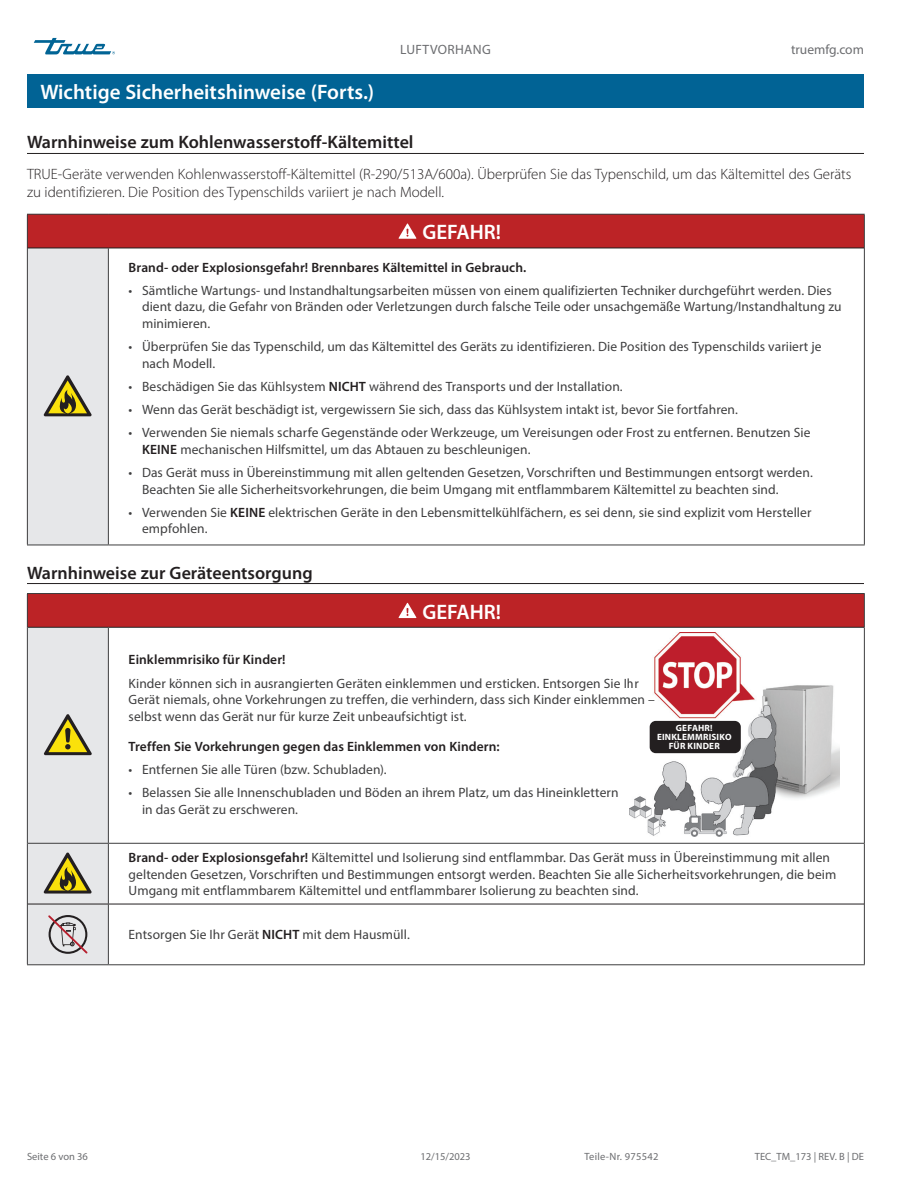
<style>
.page{position:relative;width:918px;height:1188px;background:#fff}
.page>*{position:absolute;margin:0;border:0;box-sizing:border-box;transform-origin:0 0}
.Title_bar_Page_header{font:600 21px "Myriad Pro";color:#fff}
.Tables_title_bar{font:600 21px "Myriad Pro";color:#fff}
.Subhead_underscore_H1{font:600 18px "Myriad Pro";color:#231f20}
.Body_Text_light_Normal{font:300 15px/18px "Myriad Pro";color:#231f20}
.Table_text{font:13.5px/16.5px "Myriad Pro";letter-spacing:.005em;color:#3e3e3f}
.Table_text_BOLD{font:600 13.5px "Myriad Pro";letter-spacing:.005em;color:#231f20}
.t1{font:13.5px "Myriad Pro";letter-spacing:.01em;color:#6c6d70}
.t2{font:10.5px "Myriad Pro";color:#6c6d70}
.t3{font:10.5px "Myriad Pro";letter-spacing:.025em;color:#6c6d70}
.Table_text-2{font:700 9.15px/9.1px "Myriad Pro";letter-spacing:.025em;color:#fff;text-align:center}
.s1{font-weight:600;color:#231f20}
</style>
<div class="page">
<svg style="left:34px;top:38px;width:81px;height:16px"></svg>
<div style="left:27px;top:74px;width:837px;height:34px;background:#016395"></div>
<div style="left:27px;top:214px;width:837px;height:34px;background:#bc2326"></div>
<div style="left:27px;top:248px;width:81px;height:297px;background:#e6e7e9"></div>
<hr style="left:27px;top:214px;width:81px;height:1px;background:#3e3e3f">
<hr style="left:27px;top:215px;width:1px;height:33px;background:#3e3e3f">
<hr style="left:108px;top:214px;width:757px;height:1px;background:#3e3e3f">
<hr style="left:864px;top:215px;width:1px;height:33px;background:#3e3e3f">
<hr style="left:27px;top:248px;width:1px;height:297px;background:#3e3e3f">
<hr style="left:108px;top:248px;width:1px;height:297px;background:#3e3e3f">
<hr style="left:864px;top:248px;width:1px;height:297px;background:#3e3e3f">
<hr style="left:27px;top:545px;width:81px;height:1px;background:#3e3e3f">
<hr style="left:108px;top:545px;width:757px;height:1px;background:#3e3e3f">
<hr style="left:28px;top:248px;width:80px;height:1px;background:#231f20">
<hr style="left:108px;top:248px;width:756px;height:1px;background:#231f20">
<svg style="left:399px;top:223px;width:17px;height:16px"></svg>
<svg style="left:44px;top:375px;width:48px;height:41px"></svg>
<div style="left:27px;top:594px;width:837px;height:33px;background:#bc2326"></div>
<svg style="left:109px;top:628px;width:755px;height:336px"></svg>
<hr style="left:27px;top:593px;width:81px;height:1px;background:#3e3e3f">
<hr style="left:27px;top:594px;width:1px;height:33px;background:#3e3e3f">
<hr style="left:108px;top:593px;width:757px;height:1px;background:#3e3e3f">
<hr style="left:864px;top:594px;width:1px;height:33px;background:#3e3e3f">
<hr style="left:108px;top:628px;width:1px;height:215px;background:#3e3e3f">
<hr style="left:864px;top:627px;width:1px;height:216px;background:#3e3e3f">
<hr style="left:108px;top:844px;width:1px;height:60px;background:#3e3e3f">
<hr style="left:864px;top:843px;width:1px;height:61px;background:#3e3e3f">
<hr style="left:108px;top:904px;width:1px;height:60px;background:#3e3e3f">
<hr style="left:864px;top:904px;width:1px;height:60px;background:#3e3e3f">
<hr style="left:108px;top:843px;width:756px;height:1px;background:#3e3e3f">
<hr style="left:108px;top:964px;width:757px;height:1px;background:#3e3e3f">
<hr style="left:108px;top:627px;width:756px;height:1px;background:#231f20">
<hr style="left:108px;top:904px;width:756px;height:1px;background:#231f20">
<svg style="left:399px;top:603px;width:17px;height:15px"></svg>
<svg style="left:27px;top:627px;width:81px;height:338px;background:#d5d4ce"></svg>
<hr style="left:27px;top:153px;width:837px;height:1px;background:#231f20">
<hr style="left:27px;top:583px;width:837px;height:1px;background:#231f20">
<img style="left:630px;top:632px;width:210px;height:205px">
<div style="left:650px;top:721px;width:91px;height:32px;background:#231f20;border-radius:6px"></div>
<p class="Title_bar_Page_header" style="left:40px;top:80px;width:335px">Wichtige Sicherheitshinweise (Forts.)</p>
<p class="t1" style="left:400px;top:42px;width:92px">LUFTVORHANG</p>
<p class="t1" style="left:791px;top:42px;width:74px">truemfg.com</p>
<p class="Subhead_underscore_H1" style="left:27px;top:132px;width:388px">Warnhinweise zum Kohlenwasserstoff-Kältemittel</p>
<p class="Body_Text_light_Normal" style="left:27px;top:165px;width:826px">TRUE-Geräte verwenden Kohlenwasserstoff-Kältemittel (R-290/513A/600a). Überprüfen Sie das Typenschild, um das Kältemittel des Geräts zu identifizieren. Die Position des Typenschilds variiert je nach Modell.</p>
<p class="Tables_title_bar" style="left:422px;top:221px;width:80px">GEFAHR!</p>
<p class="Table_text_BOLD" style="left:129px;top:260px;width:399px">Brand- oder Explosionsgefahr! Brennbares Kältemittel in Gebrauch.</p>
<p class="Table_text" style="left:142px;top:282px;width:701px;text-indent:-14px">• Sämtliche Wartungs- und Instandhaltungsarbeiten müssen von einem qualifizierten Techniker durchgeführt werden. Dies dient dazu, die Gefahr von Bränden oder Verletzungen durch falsche Teile oder unsachgemäße Wartung/Instandhaltung zu minimieren.</p>
<p class="Table_text" style="left:142px;top:338px;width:681px;text-indent:-14px">• Überprüfen Sie das Typenschild, um das Kältemittel des Geräts zu identifizieren. Die Position des Typenschilds variiert je nach Modell.</p>
<p class="Table_text" style="left:129px;top:378px;width:496px">• Beschädigen Sie das Kühlsystem <span class="s1">NICHT</span> während des Transports und der Installation.</p>
<p class="Table_text" style="left:129px;top:401px;width:611px">• Wenn das Gerät beschädigt ist, vergewissern Sie sich, dass das Kühlsystem intakt ist, bevor Sie fortfahren.</p>
<p class="Table_text" style="left:142px;top:424px;width:670px;text-indent:-14px">• Verwenden Sie niemals scharfe Gegenstände oder Werkzeuge, um Vereisungen oder Frost zu entfernen. Benutzen Sie<br><span class="s1">KEINE</span> mechanischen Hilfsmittel, um das Abtauen zu beschleunigen.</p>
<p class="Table_text" style="left:142px;top:464px;width:672px;text-indent:-14px">• Das Gerät muss in Übereinstimmung mit allen geltenden Gesetzen, Vorschriften und Bestimmungen entsorgt werden.<br>Beachten Sie alle Sicherheitsvorkehrungen, die beim Umgang mit entflammbarem Kältemittel zu beachten sind.</p>
<p class="Table_text" style="left:142px;top:504px;width:671px;text-indent:-14px">• Verwenden Sie <span class="s1">KEINE</span> elektrischen Geräte in den Lebensmittelkühlfächern, es sei denn, sie sind explizit vom Hersteller empfohlen.</p>
<p class="Subhead_underscore_H1" style="left:27px;top:563px;width:287px">Warnhinweise zur Geräteentsorgung</p>
<p class="Tables_title_bar" style="left:422px;top:600px;width:80px">GEFAHR!</p>
<p class="Table_text_BOLD" style="left:129px;top:652px;width:159px">Einklemmrisiko für Kinder!</p>
<p class="Table_text" style="left:129px;top:675px;width:528px">Kinder können sich in ausrangierten Geräten einklemmen und ersticken. Entsorgen Sie Ihr<br>Gerät niemals, ohne Vorkehrungen zu treffen, die verhindern, dass sich Kinder einklemmen – selbst wenn das Gerät nur für kurze Zeit unbeaufsichtigt ist.</p>
<p class="Table_text_BOLD" style="left:129px;top:739px;width:373px">Treffen Sie Vorkehrungen gegen das Einklemmen von Kindern:</p>
<p class="Table_text" style="left:129px;top:761px;width:259px">• Entfernen Sie alle Türen (bzw. Schubladen).</p>
<p class="Table_text" style="left:142px;top:784px;width:478px;text-indent:-14px">• Belassen Sie alle Innenschubladen und Böden an ihrem Platz, um das Hineinklettern in das Gerät zu erschweren.</p>
<p class="Table_text" style="left:129px;top:849px;width:709px"><span class="s1">Brand- oder Explosionsgefahr!</span> Kältemittel und Isolierung sind entflammbar. Das Gerät muss in Übereinstimmung mit allen geltenden Gesetzen, Vorschriften und Bestimmungen entsorgt werden. Beachten Sie alle Sicherheitsvorkehrungen, die beim<br>Umgang mit entflammbarem Kältemittel und entflammbarer Isolierung zu beachten sind.</p>
<p class="Table_text" style="left:129px;top:926px;width:283px">Entsorgen Sie Ihr Gerät <span class="s1">NICHT</span> mit dem Hausmüll.</p>
<p class="Table_text-2" style="left:657px;top:723px;width:76px">GEFAHR!<br>EINKLEMMRISIKO<br>FÜR KINDER</p>
<p class="t2" style="left:27px;top:1150px;width:63px">Seite 6 von 36</p>
<p class="t2" style="left:420px;top:1150px;width:52px">12/15/2023</p>
<p class="t3" style="left:584px;top:1150px;width:75px">Teile-Nr. 975542</p>
<p class="t2" style="left:755px;top:1150px;width:111px">TEC_TM_173 | REV. B | DE</p>
</div>
